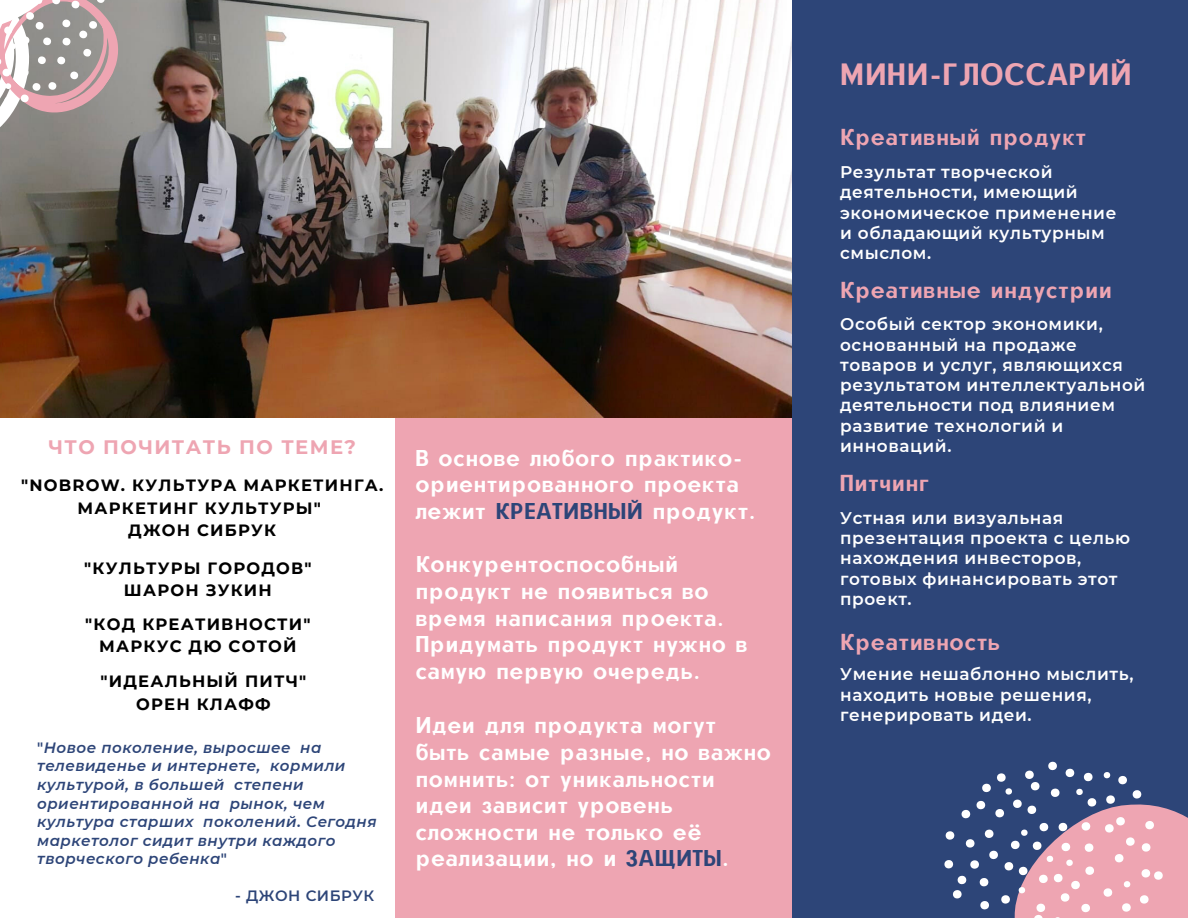
<style>
.page{position:relative;width:1188px;height:918px;background:#2d4578}
.page>*{position:absolute;margin:0;border:0;box-sizing:border-box;transform-origin:0 0}
.t1{font:30px "CAT Neuzeit";letter-spacing:.045em;color:#eea5b2}
.t2{font:22.5px "CAT Neuzeit";letter-spacing:.045em;color:#eea5b2}
.t3{font:22.2px/26.7px "CAT Neuzeit";letter-spacing:.045em;color:#fff}
.t4{font:700 19.5px "Montserrat";letter-spacing:.075em;color:#eea5b2}
.t5{font:600 16.8px/20.2px "Montserrat";letter-spacing:.035em;color:#fff}
.t6{font:700 16.35px/22.5px "Montserrat";letter-spacing:.075em;color:#000;text-align:center}
.t7{font:italic 600 15px/18.6px "Montserrat";letter-spacing:.035em;color:#2d4578}
.t8{font:600 15px "Montserrat";letter-spacing:.035em;color:#2d4578}
.s1{font-style:normal}
.s2{color:#2d4578}
</style>
<div class="page">
<div style="left:382px;top:417px;width:410px;height:501px;background:#eea5b2"></div>
<div style="left:0;top:417px;width:395px;height:501px;background:#fff"></div>
<img style="left:0;top:0;width:792px;height:418px">
<svg style="left:944px;top:762px;width:244px;height:156px"></svg>
<svg style="left:0;top:0;width:139px;height:179px;background:#a59a99"></svg>
<svg style="left:0;top:291px;width:37px;height:127px;background:#743c18"></svg>
<p class="t4" style="left:48px;top:435px;width:309px">ЧТО ПОЧИТАТЬ ПО ТЕМЕ?</p>
<p class="t6" style="left:21px;top:474px;width:364px">"NOBROW. КУЛЬТУРА МАРКЕТИНГА.<br>МАРКЕТИНГ КУЛЬТУРЫ"</p>
<p class="t6" style="left:128px;top:519px;width:149px">ДЖОН СИБРУК</p>
<p class="t6" style="left:84px;top:557px;width:229px">"КУЛЬТУРЫ ГОРОДОВ"</p>
<p class="t6" style="left:124px;top:579px;width:149px">ШАРОН ЗУКИН</p>
<p class="t6" style="left:85px;top:612px;width:227px">"КОД КРЕАТИВНОСТИ"</p>
<p class="t6" style="left:99px;top:635px;width:199px">МАРКУС ДЮ СОТОЙ</p>
<p class="t6" style="left:101px;top:670px;width:207px">"ИДЕАЛЬНЫЙ ПИТЧ"</p>
<p class="t6" style="left:136px;top:693px;width:136px">ОРЕН КЛАФФ</p>
<p class="t7" style="left:37px;top:738px;width:341px"><span class="s1">"</span>Новое поколение, выросшее на телевиденье и интернете, кормили культурой, в большей степени ориентированной на рынок, чем культура старших поколений. Сегодня</p>
<p class="t7" style="left:37px;top:831px;width:300px">маркетолог сидит внутри каждого творческого ребенка<span class="s1">"</span></p>
<p class="t8" style="left:235px;top:887px;width:141px">- ДЖОН СИБРУК</p>
<p class="t3" style="left:416px;top:444px;width:341px">В основе любого практико&shy;ориентированного проекта лежит <span class="s2">КРЕАТИВНЫЙ</span> продукт.</p>
<p class="t3" style="left:416px;top:551px;width:333px">Конкурентоспособный продукт не появиться во время написания проекта.<br>Придумать продукт нужно в самую первую очередь.</p>
<p class="t3" style="left:416px;top:712px;width:357px">Идеи для продукта могут быть самые разные, но важно помнить: от уникальности идеи зависит уровень сложности не только её реализации, но и <span class="s2">ЗАЩИТЫ</span>.</p>
<p class="t1" style="left:840px;top:56px;width:293px">МИНИ-ГЛОССАРИЙ</p>
<p class="t2" style="left:840px;top:123px;width:247px">Креативный продукт</p>
<p class="t5" style="left:840px;top:162px;width:278px">Результат творческой деятельности, имеющий экономическое применение</p>
<p class="t5" style="left:840px;top:223px;width:266px">и обладающий культурным смыслом.</p>
<p class="t2" style="left:840px;top:276px;width:273px">Креативные индустрии</p>
<p class="t5" style="left:840px;top:314px;width:307px">Особый сектор экономики, основанный на продаже товаров и услуг, являющихся результатом интеллектуальной деятельности под влиянием развитие технологий и инноваций.</p>
<p class="t2" style="left:840px;top:469px;width:91px">Питчинг</p>
<p class="t5" style="left:840px;top:508px;width:291px">Устная или визуальная презентация проекта с целью нахождения инвесторов, готовых финансировать этот проект.</p>
<p class="t2" style="left:840px;top:628px;width:161px">Креативность</p>
<p class="t5" style="left:840px;top:664px;width:295px">Умение нешаблонно мыслить, находить новые решения, генерировать идеи.</p>
</div>
